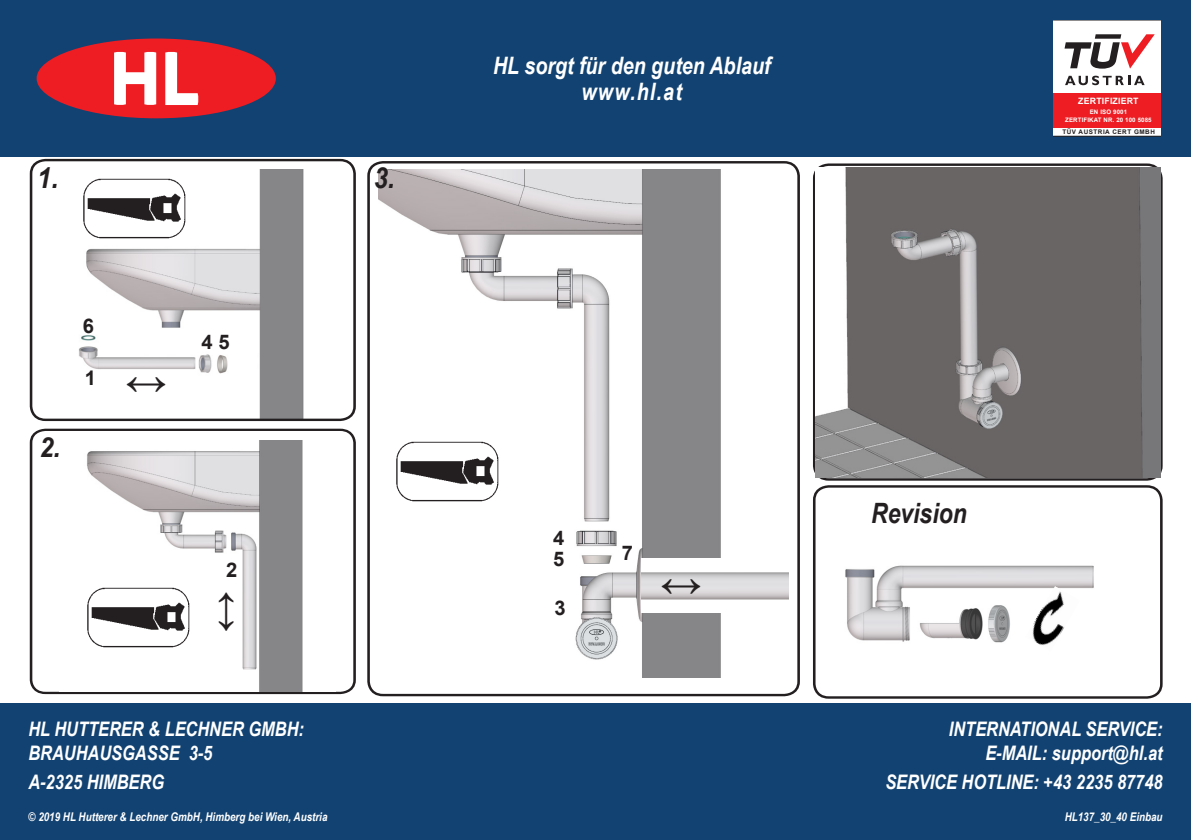
<style>
.page{position:relative;width:1191px;height:840px;background:#fff}
.page>*{position:absolute;margin:0;border:0;box-sizing:border-box;transform-origin:0 0}
.t1{font:italic 700 41.4px "Arial Narrow";color:#231f20}
.t2{font:italic 700 29px "Arial Narrow";color:#231f20;scale:1.06 1}
.t3{font:italic 700 28px "Arial Narrow";color:#231f20}
.t4{font:italic 700 27.6px "Arial Narrow";color:#231f20;scale:1.12 1}
.t5{font:italic 700 24px "Arial Narrow";color:#fff}
.t6{font:700 20.2px "Arial";color:#231f20}
.t7{font:italic 700 20px "Arial Narrow";color:#fff}
.t8{font:italic 700 12px "Arial Narrow";color:#fff}
.t9{font:700 8.8px "Arial";letter-spacing:.02em;color:#fff}
.t10{font:700 6.4px "Arial";letter-spacing:.08em;color:#231f20}
.t11{font:700 6.2px/7.8px "Arial";letter-spacing:.02em;color:#fff;text-align:center}
</style>
<div class="page">
<div style="left:813px;top:163px;width:349px;height:317px;border:2px solid #231f20;border-radius:14px"></div>
<div style="left:30px;top:428px;width:326px;height:265px;border:2px solid #231f20;border-radius:14px"></div>
<div style="left:0;top:703px;width:1191px;height:136px;background:#124271"></div>
<div style="left:367px;top:161px;width:433px;height:535px;border:2px solid #231f20;border-radius:14px"></div>
<img style="left:378px;top:169px;width:343px;height:508px">
<div style="left:813px;top:485px;width:349px;height:213px;border:2px solid #231f20;border-radius:14px"></div>
<img style="left:39px;top:169px;width:314px;height:249px">
<img style="left:81px;top:177px;width:106px;height:62px">
<img style="left:845px;top:565px;width:249px;height:78px">
<img style="left:815px;top:168px;width:345px;height:309px">
<img style="left:1025px;top:585px;width:55px;height:61px">
<img style="left:59px;top:440px;width:276px;height:251px">
<img style="left:85px;top:586px;width:106px;height:62px">
<img style="left:395px;top:440px;width:106px;height:62px">
<div style="left:0;top:0;width:1191px;height:156px;background:#124271"></div>
<div style="left:37px;top:38px;width:239px;height:80px;background:#ee1d23;border-radius:50%"></div>
<svg style="left:165px;top:52px;width:34px;height:53px"></svg>
<svg style="left:114px;top:52px;width:42px;height:53px"></svg>
<svg style="left:1053px;top:21px;width:108px;height:115px;background:#e49ea0"></svg>
<div style="left:78px;top:329px;width:178px;height:52px;background:#fff"></div>
<img style="left:79px;top:335px;width:117px;height:34px">
<img style="left:217px;top:355px;width:11px;height:18px">
<img style="left:198px;top:354px;width:14px;height:19px">
<div style="left:30px;top:159px;width:326px;height:262px;border:2px solid #231f20;border-radius:14px"></div>
<img style="left:641px;top:558px;width:148px;height:53px">
<p class="t2" style="left:37px;top:156px;width:21px">1.</p>
<p class="t4" style="left:40px;top:426px;width:20px">2.</p>
<p class="t6" style="left:83px;top:312px;width:13px">6</p>
<p class="t6" style="left:85px;top:364px;width:13px">1</p>
<p class="t1" style="left:126px;top:348px;width:43px">↔</p>
<p class="t6" style="left:201px;top:328px;width:30px">4 5</p>
<p class="t6" style="left:226px;top:556px;width:13px">2</p>
<p class="t1" style="left:262px;top:591px;width:43px;rotate:90deg">↔</p>
<p class="t7" style="left:28px;top:713px;width:277px">HL HUTTERER &amp; LECHNER GMBH:</p>
<p class="t7" style="left:28px;top:737px;width:186px">BRAUHAUSGASSE 3-5</p>
<p class="t7" style="left:28px;top:766px;width:137px">A-2325 HIMBERG</p>
<p class="t2" style="left:374px;top:156px;width:21px">3.</p>
<p class="t5" style="left:493px;top:47px;width:279px">HL sorgt für den guten Ablauf</p>
<p class="t5" style="left:581px;top:74px;width:102px">www.hl.at</p>
<p class="t9" style="left:1078px;top:95px;width:62px">ZERTIFIZIERT</p>
<p class="t10" style="left:1062px;top:127px;width:94px">TÜV AUSTRIA CERT GMBH</p>
<p class="t11" style="left:1065px;top:108px;width:88px">EN ISO 9001<br>ZERTIFIKAT NR. 20 100 5085</p>
<p class="t6" style="left:553px;top:524px;width:13px">4</p>
<p class="t6" style="left:553px;top:544px;width:13px">5</p>
<p class="t6" style="left:622px;top:539px;width:13px">7</p>
<p class="t6" style="left:554px;top:594px;width:13px">3</p>
<p class="t1" style="left:702px;top:621px;width:43px;rotate:-180deg">↔</p>
<p class="t3" style="left:871px;top:491px;width:97px">Revision</p>
<p class="t7" style="left:949px;top:713px;width:215px">INTERNATIONAL SERVICE:</p>
<p class="t7" style="left:985px;top:737px;width:179px">E-MAIL: support@hl.at</p>
<p class="t7" style="left:885px;top:766px;width:279px">SERVICE HOTLINE: +43 2235 87748</p>
<p class="t8" style="left:28px;top:807px;width:301px">© 2019 HL Hutterer &amp; Lechner GmbH, Himberg bei Wien, Austria</p>
<p class="t8" style="left:1064px;top:807px;width:99px">HL137_30_40 Einbau</p>
</div>
